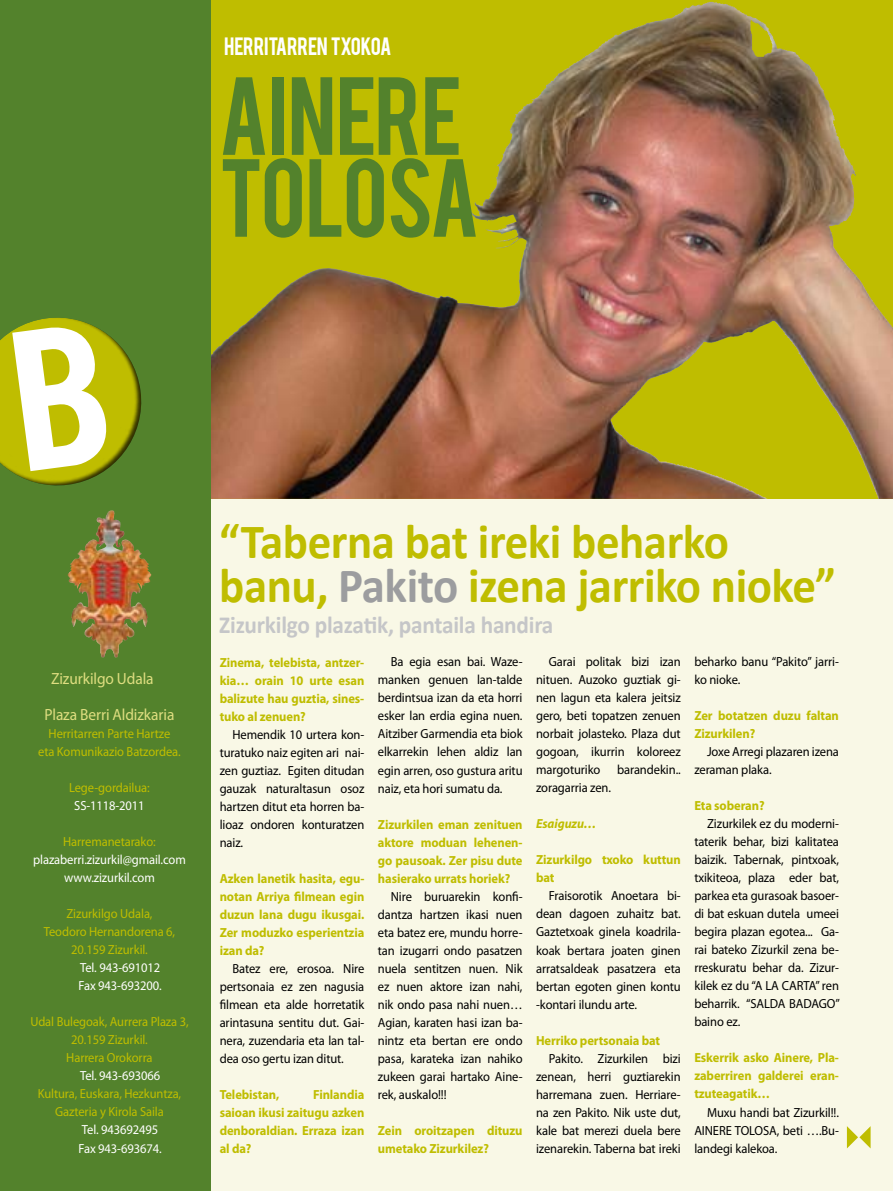
<style>
.page{position:relative;width:893px;height:1191px;background:#fff}
.page>*{position:absolute;margin:0;border:0;box-sizing:border-box;transform-origin:0 0}
.t1{font:87.15px/81.9px "Bebas";letter-spacing:-.01em;color:#53822c}
.t2{font:700 49.5px/44.2px "Calibri";letter-spacing:-.01em;color:#bfbd00;scale:.95 1}
.t3{font:700 24.6px "Calibri";letter-spacing:-.01em;color:#c5c6c8;scale:.95 1}
.t4{font:19.65px "Bebas";letter-spacing:-.015em;color:#fff}
.t5{font:16.2px "Myriad Pro";letter-spacing:-.01em;color:#dfde80;scale:.95 1}
.t6{font:13.2px/18px "Myriad Pro";letter-spacing:-.01em;color:#000;text-align:justify;scale:.95 1}
.t7{font:700 13.2px/18px "Myriad Pro";letter-spacing:-.01em;color:#bfbd00;text-align:justify;scale:.95 1}
.t8{font:13.2px/18px "Myriad Pro";letter-spacing:-.01em;color:#bfbd00;text-align:center;scale:.95 1}
.t9{font:13.2px/18px "Myriad Pro";letter-spacing:-.01em;color:#fff;scale:.95 1}
.t10{font:italic 700 13.2px "Myriad Pro";letter-spacing:-.01em;color:#bfbd00;scale:.95 1}
.s1{color:#9c9d9f}
</style>
<div class="page">
<div style="left:207px;top:490px;width:686px;height:701px;background:#f9f8e6"></div>
<img style="left:211px;top:0;width:682px;height:499px">
<img style="left:566px;top:2px;width:143px;height:67px">
<div style="left:0;top:0;width:211px;height:1191px;background:#53822c"></div>
<svg style="left:847px;top:1126px;width:24px;height:22px"></svg>
<svg style="left:599px;top:196px;width:9px;height:9px"></svg>
<svg style="left:694px;top:236px;width:9px;height:9px"></svg>
<img style="left:68px;top:511px;width:42px;height:96px">
<svg style="left:0;top:317px;width:142px;height:169px"></svg>
<h3 class="t4" style="left:224px;top:32px;width:169px">HERRITARREN TXOKOA</h3>
<h1 class="t1" style="left:219px;top:69px;width:262px">AINERE<br>TOLOSA</h1>
<p class="t5" style="left:51px;top:669px;width:109px">Zizurkilgo Udala</p>
<p class="t5" style="left:45px;top:705px;width:138px">Plaza Berri Aldizkaria</p>
<p class="t8" style="left:38px;top:724px;width:152px">Herritarren Parte Hartze<br>eta Komunikazio Batzordea.</p>
<p class="t8" style="left:69px;top:778px;width:86px">Lege-gordailua:</p>
<p class="t9" style="left:74px;top:796px;width:76px">SS-1118-2011</p>
<p class="t8" style="left:63px;top:832px;width:99px">Harremanetarako:</p>
<p class="t9" style="left:33px;top:850px;width:162px;text-align:center">plazaberri.zizurkil@gmail.com www.zizurkil.com</p>
<p class="t8" style="left:44px;top:904px;width:140px">Zizurkilgo Udala,<br>Teodoro Hernandorena 6,<br>20.159 Zizurkil.</p>
<p class="t9" style="left:79px;top:958px;width:89px">Tel. 943-691012<br>Fax 943-693200.</p>
<p class="t8" style="left:30px;top:1012px;width:168px">Udal Bulegoak, Aurrera Plaza 3,<br>20.159 Zizurkil.<br>Harrera Orokorra</p>
<p class="t9" style="left:80px;top:1066px;width:86px">Tel. 943-693066</p>
<p class="t8" style="left:38px;top:1084px;width:153px">Kultura, Euskara, Hezkuntza,<br>Gazteria y Kirola Saila</p>
<p class="t9" style="left:79px;top:1120px;width:89px">Tel. 943692495<br>Fax 943-693674.</p>
<h2 class="t2" style="left:219px;top:517px;width:651px">“Taberna bat ireki beharko banu, <span class="s1">Pakito</span> izena jarriko nioke”</h2>
<h3 class="t3" style="left:219px;top:610px;width:353px">Zizurkilgo plazatik, pantaila handira</h3>
<p class="t7" style="left:220px;top:652px;width:154px">Zinema, telebista, antzer&shy;kia… orain 10 urte esan balizute hau guztia, sines&shy;tuko al zenuen?</p>
<p class="t6" style="left:220px;top:725px;width:154px;text-indent:13px">Hemendik 10 urtera kon&shy;turatuko naiz egiten ari nai&shy;zen guztiaz. Egiten ditudan gauzak naturaltasun osoz hartzen ditut eta horren ba&shy;lioaz ondoren konturatzen naiz.</p>
<p class="t7" style="left:220px;top:868px;width:154px">Azken lanetik hasita, egu&shy;notan Arriya filmean egin duzun lana dugu ikusgai.<br>Zer moduzko esperientzia izan da?</p>
<p class="t6" style="left:220px;top:959px;width:154px;text-indent:13px">Batez ere, erosoa. Nire pertsonaia ez zen nagusia filmean eta alde horretatik arintasuna sentitu dut. Gai&shy;nera, zuzendaria eta lan tal&shy;dea oso gertu izan ditut.</p>
<p class="t7" style="left:220px;top:1085px;width:64px">Telebistan,</p>
<p class="t7" style="left:220px;top:1085px;width:154px;text-indent:93px">Finlandia saioan ikusi zaitugu azken denboraldian. Erraza izan al da?</p>
<p class="t6" style="left:378px;top:653px;width:154px;text-indent:13px">Ba egia esan bai. Waze&shy;manken genuen lan-talde berdintsua izan da eta horri esker lan erdia egina nuen.<br>Aitziber Garmendia eta biok elkarrekin lehen aldiz lan egin arren, oso gustura aritu naiz, eta hori sumatu da.</p>
<p class="t7" style="left:378px;top:814px;width:154px">Zizurkilen eman zenituen aktore moduan lehenen&shy;go pausoak. Zer pisu dute hasierako urrats horiek?</p>
<p class="t6" style="left:378px;top:887px;width:154px;text-indent:13px">Nire buruarekin konfi&shy;dantza hartzen ikasi nuen eta batez ere, mundu horre&shy;tan izugarri ondo pasatzen nuela sentitzen nuen. Nik ez nuen aktore izan nahi, nik ondo pasa nahi nuen… Agian, karaten hasi izan ba&shy;nintz eta bertan ere ondo pasa, karateka izan nahiko zukeen garai hartako Aine&shy;rek, auskalo!!!</p>
<p class="t7" style="left:378px;top:1120px;width:154px">Zein oroitzapen dituzu umetako Zizurkilez?</p>
<p class="t6" style="left:536px;top:652px;width:154px;text-indent:13px">Garai politak bizi izan nituen. Auzoko guztiak gi&shy;nen lagun eta kalera jeitsiz gero, beti topatzen zenuen norbait jolasteko. Plaza dut gogoan, ikurrin koloreez margoturiko</p>
<p class="t6" style="left:617px;top:760px;width:69px">barandekin..</p>
<p class="t6" style="left:536px;top:778px;width:80px">zoragarria zen.</p>
<p class="t10" style="left:536px;top:815px;width:65px">Esaiguzu…</p>
<p class="t7" style="left:536px;top:850px;width:154px">Zizurkilgo txoko kuttun bat</p>
<p class="t6" style="left:536px;top:886px;width:154px;text-indent:13px">Fraisorotik Anoetara bi&shy;dean dagoen zuhaitz bat.<br>Gaztetxoak ginela koadrila&shy;koak bertara joaten ginen arratsaldeak pasatzera eta bertan egoten ginen kontu -kontari ilundu arte.</p>
<p class="t7" style="left:536px;top:1030px;width:132px">Herriko pertsonaia bat</p>
<p class="t6" style="left:536px;top:1049px;width:154px;text-indent:13px">Pakito. Zizurkilen bizi zenean, herri guztiarekin harremana zuen. Herriare&shy;na zen Pakito. Nik uste dut, kale bat merezi duela bere izenarekin. Taberna bat ireki</p>
<p class="t6" style="left:694px;top:652px;width:154px">beharko banu “Pakito” jarri&shy;ko nioke.</p>
<p class="t7" style="left:694px;top:706px;width:154px">Zer botatzen duzu faltan<br>Zizurkilen?</p>
<p class="t6" style="left:694px;top:742px;width:154px;text-indent:13px">Joxe Arregi plazaren izena zeraman plaka.</p>
<p class="t7" style="left:694px;top:796px;width:75px">Eta soberan?</p>
<p class="t6" style="left:694px;top:814px;width:155px;text-indent:13px">Zizurkilek ez du moderni&shy;taterik behar, bizi kalitatea baizik. Tabernak, pintxoak, txikiteoa, plaza eder bat, parkea eta gurasoak basoer&shy;di bat eskuan dutela umeei begira plazan egotea... Ga&shy;rai bateko Zizurkil zena be&shy;rreskuratu behar da. Zizur&shy;kilek ez du “A LA CARTA” ren beharrik. “SALDA BADAGO” baino ez.</p>
<p class="t7" style="left:694px;top:1048px;width:154px">Eskerrik asko Ainere, Pla&shy;zaberriren galderei eran&shy;tzuteagatik…</p>
<p class="t6" style="left:694px;top:1102px;width:154px;text-indent:13px">Muxu handi bat Zizurkil!!.<br>AINERE TOLOSA, beti ….Bu&shy;landegi kalekoa.</p>
</div>
